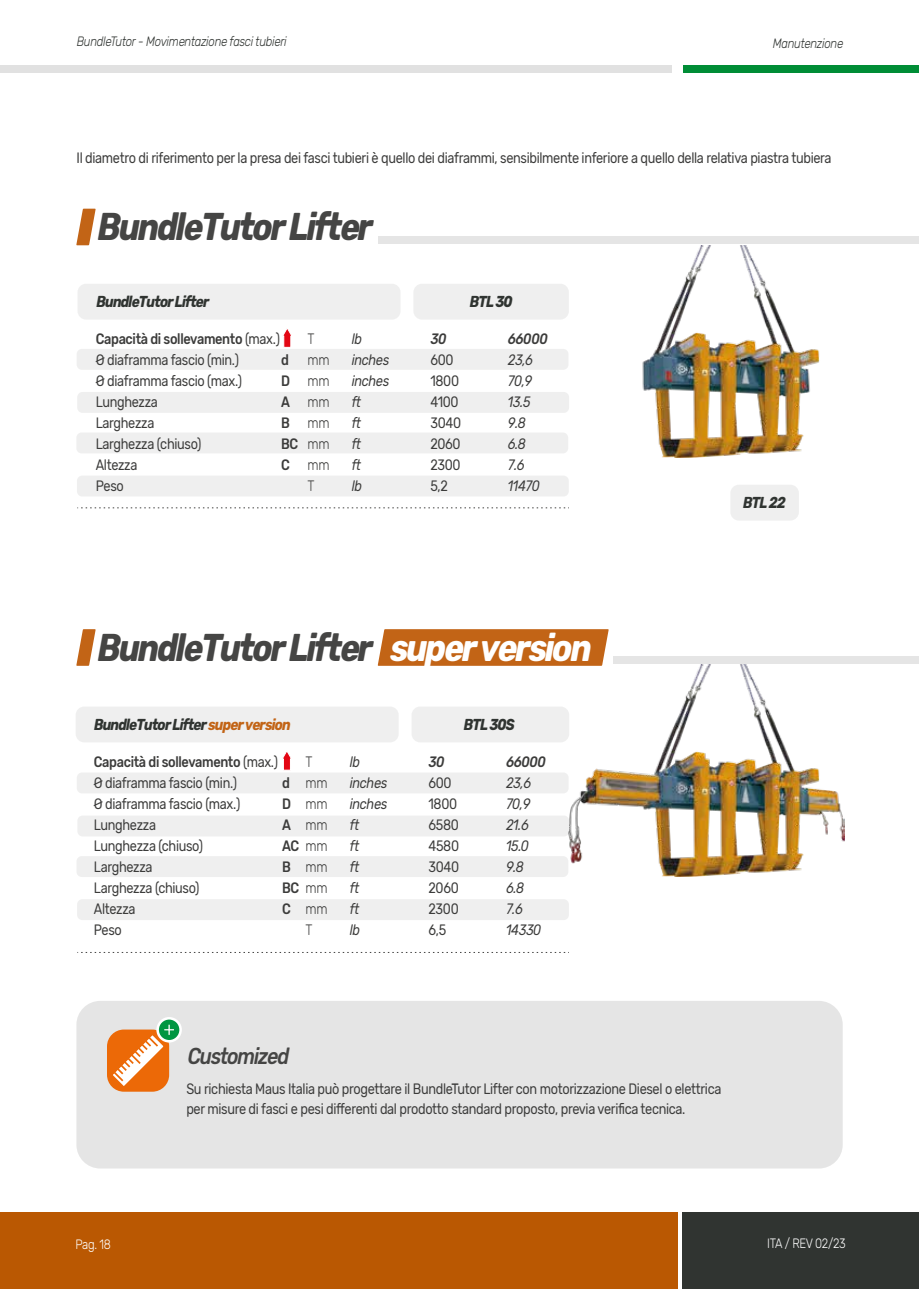
<style>
.page{position:relative;width:919px;height:1289px;background:#fff}
.page>*{position:absolute;margin:0;border:0;box-sizing:border-box;transform-origin:0 0}
.t1{font:italic 700 38.55px "Rubik";letter-spacing:-.06em;color:#454544;scale:.85 1}
.t2{font:italic 500 22.95px "Rubik";letter-spacing:-.06em;color:#454544;scale:.85 1}
.t3{font:italic 700 15.75px "Rubik";letter-spacing:-.06em;color:#303431;scale:.85 1}
.t4{font:15px/21px "Rubik";letter-spacing:-.025em;color:#3c3c3b;scale:.85 1}
.t5{font:italic 15px/21px "Rubik";letter-spacing:-.025em;color:#3c3c3b;scale:.85 1}
.t6{font:300 15px/21px "Rubik";letter-spacing:-.025em;color:#3c3c3b;scale:.85 1}
.t7{font:500 15px/21px "Rubik";color:#3c3c3b;scale:.85 1}
.t8{font:italic 500 15px "Rubik";letter-spacing:-.025em;color:#3c3c3b;scale:.85 1}
.t9{font:italic 300 13.5px "Rubik";letter-spacing:-.025em;color:#303431;scale:.85 1}
.t10{font:300 13.5px "Rubik";letter-spacing:-.025em;color:#fff;scale:.85 1}
.s1{font-weight:500}
.s2{color:#fff}
.s3{color:#c26416}
.s4{font-weight:300}
</style>
<div class="page">
<div style="left:76px;top:706px;width:322px;height:36px;background:#efefef;border-radius:9px"></div>
<div style="left:411px;top:706px;width:158px;height:36px;background:#efefef;border-radius:9px"></div>
<div style="left:77px;top:772px;width:491px;height:21px;background:#efefef;border-radius:5px"></div>
<div style="left:77px;top:815px;width:492px;height:21px;background:#efefef;border-radius:5px"></div>
<div style="left:76px;top:856px;width:492px;height:21px;background:#efefef;border-radius:5px"></div>
<div style="left:77px;top:899px;width:492px;height:21px;background:#efefef;border-radius:5px"></div>
<div style="left:77px;top:284px;width:323px;height:35px;background:#efefef;border-radius:9px"></div>
<div style="left:413px;top:284px;width:156px;height:35px;background:#efefef;border-radius:9px"></div>
<div style="left:77px;top:349px;width:491px;height:21px;background:#efefef;border-radius:5px"></div>
<div style="left:77px;top:392px;width:492px;height:21px;background:#efefef;border-radius:5px"></div>
<div style="left:76px;top:432px;width:492px;height:21px;background:#efefef;border-radius:5px"></div>
<div style="left:77px;top:475px;width:491px;height:21px;background:#efefef;border-radius:5px"></div>
<div style="left:76px;top:1000px;width:766px;height:168px;background:#e5e5e5;border-radius:24px"></div>
<div style="left:683px;top:65px;width:235px;height:8px;background:#008d36"></div>
<div style="left:0;top:65px;width:671px;height:8px;background:#e1e1e1"></div>
<div style="left:0;top:1211px;width:677px;height:77px;background:#ba5802"></div>
<div style="left:682px;top:1211px;width:236px;height:77px;background:#303431"></div>
<svg style="left:76px;top:209px;width:20px;height:36px"></svg>
<svg style="left:76px;top:629px;width:20px;height:36px"></svg>
<div style="left:378px;top:629px;width:230px;height:36px;background:#c26416"></div>
<div style="left:613px;top:655px;width:305px;height:8px;background:#e5e5e5"></div>
<img style="left:642px;top:245px;width:178px;height:212px">
<img style="left:568px;top:664px;width:276px;height:212px">
<svg style="left:283px;top:329px;width:8px;height:19px"></svg>
<div style="left:378px;top:236px;width:540px;height:8px;background:#e5e5e5"></div>
<div style="left:107px;top:1029px;width:62px;height:62px;background:#ec6907;border-radius:17px"></div>
<svg style="left:109px;top:1017px;width:73px;height:72px"></svg>
<svg style="left:283px;top:752px;width:8px;height:19px"></svg>
<div style="left:730px;top:484px;width:68px;height:36px;background:#efefef;border-radius:9px"></div>
<svg style="left:77px;top:507px;width:492px;height:1px"></svg>
<svg style="left:77px;top:952px;width:492px;height:1px"></svg>
<p class="t9" style="left:77px;top:34px;width:248px">BundleTutor - Movimentazione fasci tubieri</p>
<p class="t9" style="left:772px;top:36px;width:84px">Manutenzione</p>
<p class="t4" style="left:77px;top:147px;width:889px">Il diametro di riferimento per la presa dei fasci tubieri è quello dei diaframmi, sensibilmente inferiore a quello della relativa piastra tubiera</p>
<h1 class="t1" style="left:98px;top:204px;width:325px">BundleTutor Lifter</h1>
<p class="t3" style="left:96px;top:292px;width:134px">BundleTutor Lifter</p>
<p class="t3" style="left:469px;top:292px;width:52px">BTL 30</p>
<p class="t4" style="left:96px;top:329px;width:218px"><span class="s1">Capacità di sollevamento</span> (max.)<br>Ø diaframma fascio (min.)<br>Ø diaframma fascio (max.)<br>Lunghezza<br>Larghezza<br>Larghezza (chiuso)<br>Altezza<br>Peso</p>
<p class="t6" style="left:307px;top:329px;width:27px">T mm mm mm mm mm mm<br>T</p>
<p class="t5" style="left:351px;top:329px;width:46px">lb inches inches ft<br>ft<br>ft<br>ft<br>lb</p>
<p class="t8" style="left:430px;top:330px;width:20px">30</p>
<p class="t8" style="left:508px;top:330px;width:48px">66000</p>
<p class="t5" style="left:508px;top:350px;width:39px">23,6<br>70,9<br>13.5<br>9.8<br>6.8<br>7.6<br>11470</p>
<p class="t4" style="left:430px;top:350px;width:38px">600<br>1800<br>4100<br>3040<br>2060<br>2300<br>5,2</p>
<p class="t7" style="left:281px;top:350px;width:22px">d<br>D<br>A<br>B<br>BC<br>C</p>
<p class="t3" style="left:743px;top:493px;width:51px">BTL 22</p>
<h1 class="t1" style="left:98px;top:624px;width:582px">BundleTutor Lifter <span class="s2">super version</span></h1>
<p class="t3" style="left:94px;top:715px;width:233px">BundleTutor Lifter <span class="s3">super version</span></p>
<p class="t4" style="left:94px;top:751px;width:218px"><span class="s1">Capacità di sollevamento</span> (max.)<br>Ø diaframma fascio (min.)<br>Ø diaframma fascio (max.)<br>Lunghezza<br>Lunghezza (chiuso)<br>Larghezza<br>Larghezza (chiuso)<br>Altezza<br>Peso</p>
<p class="t6" style="left:305px;top:751px;width:27px">T mm mm mm</p>
<p class="t6" style="left:305px;top:856px;width:27px">mm</p>
<p class="t6" style="left:305px;top:898px;width:27px">mm<br>T</p>
<p class="t7" style="left:282px;top:772px;width:55px">d<br>D<br>A<br>AC <span class="s4">mm<br></span>B<br>BC <span class="s4">mm<br></span>C</p>
<p class="t3" style="left:463px;top:715px;width:62px">BTL 30S</p>
<p class="t5" style="left:350px;top:751px;width:46px">lb inches inches ft<br>ft<br>ft<br>ft<br>ft<br>lb</p>
<p class="t8" style="left:428px;top:753px;width:20px">30</p>
<p class="t4" style="left:428px;top:772px;width:38px">600<br>1800<br>6580<br>4580<br>3040<br>2060<br>2300<br>6,5</p>
<p class="t8" style="left:506px;top:753px;width:48px">66000</p>
<p class="t5" style="left:506px;top:772px;width:43px">23,6<br>70,9<br>21.6<br>15.0<br>9.8<br>6.8<br>7.6<br>14330</p>
<h2 class="t2" style="left:188px;top:1043px;width:121px">Customized</h2>
<p class="t4" style="left:186px;top:1079px;width:631px;line-height:19.5px">Su richiesta Maus Italia può progettare il BundleTutor Lifter con motorizzazione Diesel o elettrica per misure di fasci e pesi differenti dal prodotto standard proposto, previa verifica tecnica.</p>
<p class="t10" style="left:75px;top:1236px;width:43px">Pag. 18</p>
<p class="t10" style="left:767px;top:1235px;width:94px">ITA / REV 02/23</p>
</div>
